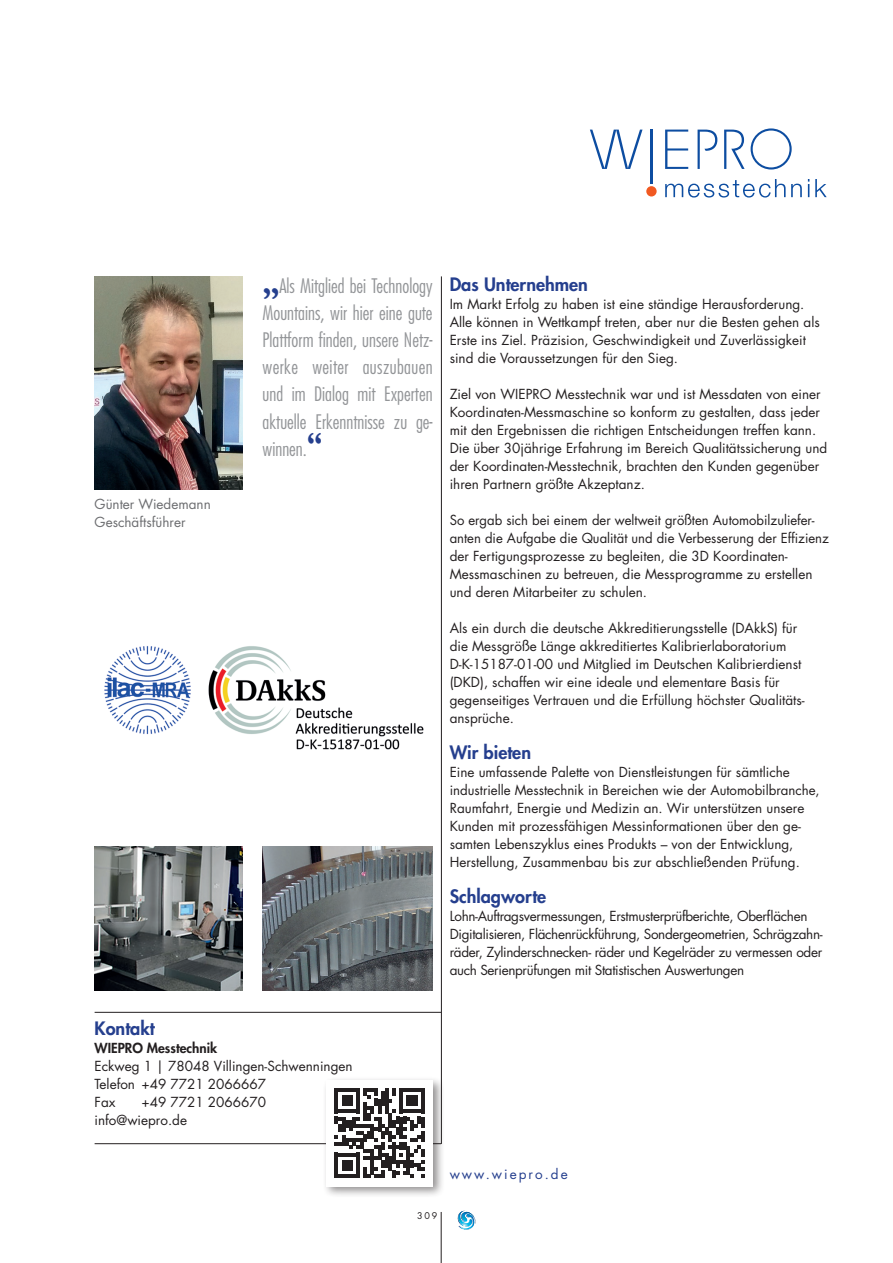
<style>
.page{position:relative;width:893px;height:1263px;background:#fff}
.page>*{position:absolute;margin:0;border:0;box-sizing:border-box;transform-origin:0 0}
.t1{font:300 condensed 19.5px/27px "Futura Std";color:#939598;text-align:justify}
.t2{font:800 18px "Futura Std";color:#253f8e}
.t3{font:13.5px/18px "Futura Std";color:#231f20}
.t4{font:13.5px/18px "Futura Std";letter-spacing:-.025em;color:#231f20}
.t5{font:13.5px/18px "Futura Std";color:#6c6d70}
.t6{font:800 13.5px "Futura Std";color:#231f20}
.t7{font:13.5px "Futura Std";letter-spacing:.15em;color:#253f8e}
.t8{font:9px "Futura Std";color:#231f20}
.s1{font-family:"Garamond";font-weight:700;font-stretch:normal;font-size:34.5px;color:#253f8e}
</style>
<div class="page">
<hr style="left:441px;top:1212px;width:1px;height:51px;background:#231f20">
<svg style="left:457px;top:1211px;width:19px;height:19px"></svg>
<hr style="left:441px;top:276px;width:1px;height:868px;background:#231f20">
<hr style="left:95px;top:1143px;width:346px;height:1px;background:#231f20">
<hr style="left:95px;top:1012px;width:346px;height:1px;background:#231f20">
<img style="left:95px;top:276px;width:147px;height:213px">
<div style="left:323px;top:1076px;width:122px;height:123px;background:#231f20;opacity:.5"></div>
<div style="left:327px;top:1080px;width:106px;height:106px;background:#fff"></div>
<svg style="left:334px;top:1088px;width:90px;height:90px"></svg>
<svg style="left:698px;top:129px;width:19px;height:40px"></svg>
<svg style="left:590px;top:130px;width:52px;height:39px"></svg>
<svg style="left:665px;top:130px;width:23px;height:39px"></svg>
<svg style="left:724px;top:129px;width:21px;height:40px"></svg>
<svg style="left:665px;top:179px;width:162px;height:19px"></svg>
<div style="left:646px;top:186px;width:11px;height:10px;background:#f15921;border-radius:50%"></div>
<hr style="left:650px;top:130px;width:3px;height:54px;background:#0d4da1">
<svg style="left:751px;top:128px;width:41px;height:42px"></svg>
<img style="left:95px;top:846px;width:147px;height:145px">
<img style="left:263px;top:846px;width:170px;height:145px">
<img style="left:104px;top:646px;width:320px;height:104px">
<p class="t5" style="left:95px;top:495px;width:118px">Günter Wiedemann<br>Geschäftsführer</p>
<h1 class="t1" style="left:263px;top:273px;width:172px"><span class="s1">„</span>Als Mitglied bei Technology Mountains, wir hier eine gute Plattform finden, unsere Netz&shy;werke weiter auszubauen und im Dialog mit Experten aktuelle Erkenntnisse zu ge&shy;winnen.<span class="s1">“</span></h1>
<h2 class="t2" style="left:450px;top:273px;width:140px">Das Unternehmen</h2>
<p class="t3" style="left:450px;top:295px;width:372px">Im Markt Erfolg zu haben ist eine ständige Herausforderung.<br>Alle können in Wettkampf treten, aber nur die Besten gehen als Erste ins Ziel. Präzision, Geschwindigkeit und Zuverlässigkeit sind die Voraussetzungen für den Sieg.</p>
<p class="t3" style="left:450px;top:385px;width:379px">Ziel von WIEPRO Messtechnik war und ist Messdaten von einer Koordinaten-Messmaschine so konform zu gestalten, dass jeder mit den Ergebnissen die richtigen Entscheidungen treffen kann.<br>Die über 30jährige Erfahrung im Bereich Qualitätssicherung und der Koordinaten-Messtechnik, brachten den Kunden gegenüber ihren Partnern größte Akzeptanz.</p>
<p class="t3" style="left:450px;top:511px;width:381px">So ergab sich bei einem der weltweit größten Automobilzuliefer&shy;anten die Aufgabe die Qualität und die Verbesserung der Effizienz der Fertigungsprozesse zu begleiten, die 3D Koordinaten-Messmaschinen zu betreuen, die Messprogramme zu erstellen und deren Mitarbeiter zu schulen.</p>
<p class="t3" style="left:450px;top:619px;width:357px">Als ein durch die deutsche Akkreditierungsstelle (DAkkS) für die Messgröße Länge akkreditiertes Kalibrierlaboratorium D-K-15187-01-00 und Mitglied im Deutschen Kalibrierdienst (DKD), schaffen wir eine ideale und elementare Basis für gegenseitiges Vertrauen und die Erfüllung höchster Qualitäts&shy;ansprüche.</p>
<h2 class="t2" style="left:450px;top:741px;width:83px">Wir bieten</h2>
<p class="t3" style="left:450px;top:763px;width:371px">Eine umfassende Palette von Dienstleistungen für sämtliche industrielle Messtechnik in Bereichen wie der Automobilbranche, Raumfahrt, Energie und Medizin an. Wir unterstützen unsere Kunden mit prozessfähigen Messinformationen über den ge&shy;samten Lebenszyklus eines Produkts – von der Entwicklung, Herstellung, Zusammenbau bis zur abschließenden Prüfung.</p>
<h2 class="t2" style="left:450px;top:885px;width:98px">Schlagworte</h2>
<p class="t4" style="left:450px;top:907px;width:374px">Lohn-Auftragsvermessungen, Erstmusterprüfberichte, Oberflächen Digitalisieren, Flächenrückführung, Sondergeometrien, Schrägzahn&shy;räder, Zylinderschnecken- räder und Kegelräder zu vermessen oder auch Serienprüfungen mit Statistischen Auswertungen</p>
<h2 class="t2" style="left:95px;top:1017px;width:62px">Kontakt</h2>
<p class="t6" style="left:95px;top:1040px;width:124px">WIEPRO Messtechnik</p>
<p class="t3" style="left:95px;top:1058px;width:260px">Eckweg 1 | 78048 Villingen-Schwenningen<br>Telefon +49 7721 2066667<br>Fax</p>
<p class="t3" style="left:95px;top:1093px;width:173px;text-indent:47px">+49 7721 2066670 info@wiepro.de</p>
<p class="t8" style="left:417px;top:1210px;width:22px">309</p>
<p class="t7" style="left:450px;top:1165px;width:120px">www.wiepro.de</p>
</div>
